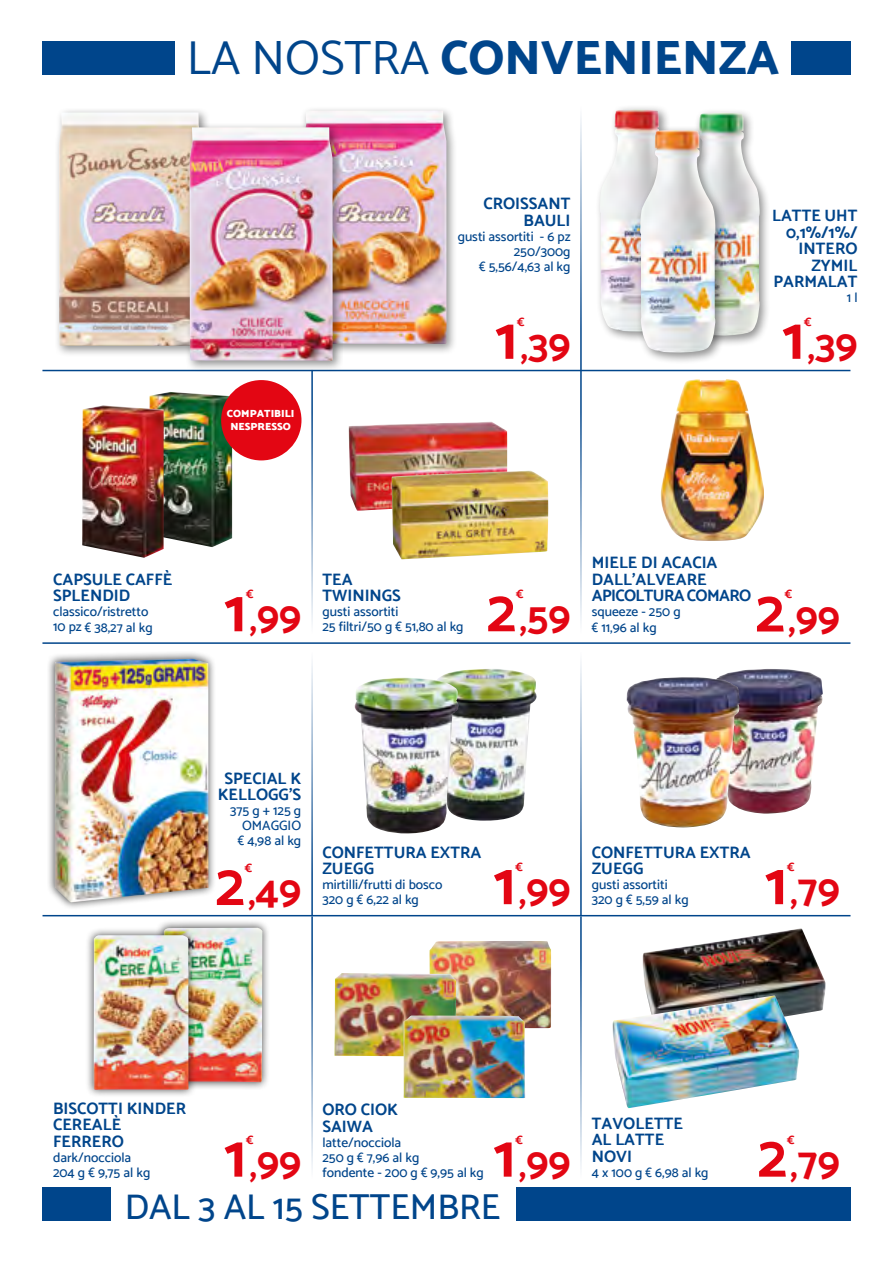
<style>
.page{position:relative;width:893px;height:1263px;background:#fff}
.page>*{position:absolute;margin:0;border:0;box-sizing:border-box;transform-origin:0 0}
.t1{font:700 60.3px "Catamaran";color:#e30613}
.t2{font:800 48px "Catamaran";color:#00458b}
.t3{font:700 42px "Catamaran";color:#e30613}
.t4{font:500 36px "Catamaran";color:#00458b}
.t5{font:700 16.5px/16.5px "Catamaran";color:#00458b}
.t6{font:500 13.5px/15px "Catamaran";color:#00458b}
.t7{font:700 12px "Catamaran";color:#e30613}
.t8{font:900 10.5px/12.6px "Catamaran";color:#fff;text-align:center}
.s1{font-weight:400}
.s2{font-size:36px}
</style>
<div class="page">
<div style="left:42px;top:41px;width:808px;height:34px;background:#00458b"></div>
<div style="left:175px;top:41px;width:616px;height:34px;background:#fff"></div>
<div style="left:42px;top:1188px;width:808px;height:33px;background:#00458b"></div>
<div style="left:112px;top:1188px;width:404px;height:33px;background:#fff"></div>
<hr style="left:42px;top:642px;width:808px;height:2px;background:#00458b">
<hr style="left:43px;top:915px;width:807px;height:1px;background:#00458b">
<hr style="left:42px;top:370px;width:808px;height:1px;background:#00458b">
<hr style="left:580px;top:642px;width:2px;height:273px;background:#00458b">
<hr style="left:311px;top:916px;width:2px;height:271px;background:#00458b">
<hr style="left:580px;top:370px;width:2px;height:272px;background:#00458b">
<hr style="left:580px;top:97px;width:2px;height:273px;background:#00458b">
<hr style="left:580px;top:916px;width:2px;height:271px;background:#00458b">
<hr style="left:311px;top:642px;width:2px;height:273px;background:#00458b">
<hr style="left:311px;top:370px;width:2px;height:272px;background:#00458b">
<div style="left:299px;top:106px;width:158px;height:249px;background:#000;opacity:.44"></div>
<img style="left:303px;top:111px;width:143px;height:233px">
<div style="left:55px;top:108px;width:157px;height:249px;background:#000;opacity:.44"></div>
<img style="left:59px;top:112px;width:143px;height:234px">
<div style="left:186px;top:123px;width:157px;height:249px;background:#000;opacity:.44"></div>
<img style="left:190px;top:127px;width:143px;height:234px">
<div style="left:680px;top:109px;width:90px;height:238px;background:#000;opacity:.44"></div>
<img style="left:685px;top:113px;width:75px;height:223px">
<div style="left:595px;top:105px;width:90px;height:239px;background:#000;opacity:.44"></div>
<img style="left:600px;top:110px;width:75px;height:222px">
<div style="left:636px;top:126px;width:90px;height:238px;background:#000;opacity:.44"></div>
<img style="left:640px;top:130px;width:75px;height:223px">
<img style="left:149px;top:392px;width:83px;height:155px">
<img style="left:82px;top:405px;width:82px;height:153px">
<div style="left:221px;top:380px;width:80px;height:80px;background:#e30613;border-radius:50%"></div>
<img style="left:349px;top:422px;width:158px;height:89px">
<img style="left:391px;top:471px;width:157px;height:88px">
<img style="left:661px;top:379px;width:103px;height:162px">
<div style="left:47px;top:651px;width:169px;height:259px;background:#000;opacity:.75"></div>
<img style="left:55px;top:659px;width:153px;height:243px">
<img style="left:429px;top:941px;width:122px;height:87px">
<img style="left:334px;top:973px;width:122px;height:83px">
<img style="left:404px;top:1015px;width:121px;height:83px">
<img style="left:719px;top:669px;width:104px;height:145px">
<img style="left:626px;top:677px;width:114px;height:151px">
<img style="left:439px;top:669px;width:98px;height:152px">
<img style="left:354px;top:678px;width:106px;height:156px">
<div style="left:156px;top:920px;width:114px;height:171px;background:#000;opacity:.75"></div>
<img style="left:197px;top:928px;width:65px;height:154px">
<div style="left:86px;top:927px;width:111px;height:171px;background:#000;opacity:.75"></div>
<img style="left:94px;top:935px;width:95px;height:155px">
<img style="left:643px;top:928px;width:183px;height:87px">
<img style="left:613px;top:995px;width:186px;height:113px">
<h2 class="t2" style="left:187px;top:30px;width:594px"><span class="s1">LA NOSTRA</span> CONVENIENZA</h2>
<p class="t5" style="left:53px;top:571px;width:121px">CAPSULE CAFFÈ<br>SPLENDID</p>
<p class="t6" style="left:53px;top:604px;width:101px">classico/ristretto<br>10 pz € 38,27 al kg</p>
<p class="t8" style="left:227px;top:407px;width:69px">COMPATIBILI<br>NESPRESSO</p>
<p class="t5" style="left:483px;top:195px;width:89px;text-align:right">CROISSANT<br>BAULI</p>
<p class="t6" style="left:458px;top:228px;width:114px;text-align:right">gusti assortiti - 6 pz<br>250/300g<br>€ 5,56/4,63 al kg</p>
<p class="t7" style="left:517px;top:315px;width:9px">€</p>
<h3 class="t3" style="left:520px;top:320px;width:51px"><span class="s2">,</span>39</h3>
<h1 class="t1" style="left:495px;top:303px;width:24px">1</h1>
<p class="t5" style="left:772px;top:207px;width:87px;text-align:right">LATTE UHT<br>0,1%/1%/<br>INTERO<br>ZYMIL<br>PARMALAT</p>
<p class="t6" style="left:847px;top:290px;width:12px">1 l</p>
<p class="t7" style="left:804px;top:315px;width:9px">€</p>
<h3 class="t3" style="left:808px;top:320px;width:51px"><span class="s2">,</span>39</h3>
<h1 class="t1" style="left:782px;top:303px;width:24px">1</h1>
<p class="t7" style="left:246px;top:587px;width:9px">€</p>
<h3 class="t3" style="left:249px;top:592px;width:53px"><span class="s2">,</span>99</h3>
<h1 class="t1" style="left:224px;top:575px;width:24px">1</h1>
<p class="t5" style="left:592px;top:554px;width:161px">MIELE DI ACACIA<br>DALL’ALVEARE<br>APICOLTURA COMARO</p>
<p class="t6" style="left:592px;top:604px;width:90px">squeeze - 250 g € 11,96 al kg</p>
<p class="t5" style="left:322px;top:571px;width:80px">TEA<br>TWININGS</p>
<p class="t6" style="left:322px;top:604px;width:143px">gusti assortiti<br>25 filtri/50 g € 51,80 al kg</p>
<h1 class="t1" style="left:755px;top:575px;width:31px">2</h1>
<p class="t7" style="left:516px;top:587px;width:9px">€</p>
<h3 class="t3" style="left:519px;top:592px;width:53px"><span class="s2">,</span>59</h3>
<p class="t7" style="left:785px;top:587px;width:9px">€</p>
<h3 class="t3" style="left:788px;top:592px;width:53px"><span class="s2">,</span>99</h3>
<h1 class="t1" style="left:487px;top:575px;width:31px">2</h1>
<p class="t5" style="left:218px;top:770px;width:85px;text-align:center">SPECIAL K<br>KELLOGG’S</p>
<p class="t6" style="left:230px;top:803px;width:73px;text-align:right">375 g + 125 g<br>OMAGGIO<br>€ 4,98 al kg</p>
<p class="t7" style="left:245px;top:861px;width:9px">€</p>
<h3 class="t3" style="left:248px;top:866px;width:55px"><span class="s2">,</span>49</h3>
<h1 class="t1" style="left:215px;top:849px;width:31px">2</h1>
<p class="t5" style="left:322px;top:844px;width:160px">CONFETTURA EXTRA<br>ZUEGG</p>
<p class="t6" style="left:322px;top:877px;width:122px">mirtilli/frutti di bosco<br>320 g € 6,22 al kg</p>
<p class="t7" style="left:516px;top:860px;width:9px">€</p>
<h3 class="t3" style="left:519px;top:865px;width:53px"><span class="s2">,</span>99</h3>
<h1 class="t1" style="left:493px;top:848px;width:24px">1</h1>
<p class="t5" style="left:592px;top:844px;width:160px">CONFETTURA EXTRA<br>ZUEGG</p>
<p class="t6" style="left:592px;top:877px;width:77px">gusti assortiti</p>
<p class="t6" style="left:592px;top:892px;width:98px">320 g € 5,59 al kg</p>
<p class="t7" style="left:787px;top:860px;width:9px">€</p>
<h3 class="t3" style="left:790px;top:865px;width:51px"><span class="s2">,</span>79</h3>
<h1 class="t1" style="left:765px;top:848px;width:24px">1</h1>
<p class="t5" style="left:53px;top:1100px;width:135px">BISCOTTI KINDER<br>CEREALÈ<br>FERRERO</p>
<p class="t6" style="left:53px;top:1149px;width:99px">dark/nocciola<br>204 g € 9,75 al kg</p>
<h1 class="t1" style="left:758px;top:1120px;width:31px">2</h1>
<p class="t5" style="left:322px;top:1101px;width:77px">ORO CIOK<br>SAIWA</p>
<p class="t6" style="left:322px;top:1134px;width:163px">latte/nocciola<br>250 g € 7,96 al kg<br>fondente - 200 g € 9,95 al kg</p>
<p class="t5" style="left:592px;top:1115px;width:93px">TAVOLETTE<br>AL LATTE<br>NOVI</p>
<p class="t6" style="left:592px;top:1164px;width:118px">4 x 100 g € 6,98 al kg</p>
<p class="t7" style="left:246px;top:1132px;width:9px">€</p>
<h3 class="t3" style="left:249px;top:1137px;width:53px"><span class="s2">,</span>99</h3>
<p class="t7" style="left:515px;top:1132px;width:9px">€</p>
<h3 class="t3" style="left:519px;top:1137px;width:53px"><span class="s2">,</span>99</h3>
<p class="t7" style="left:787px;top:1132px;width:9px">€</p>
<h3 class="t3" style="left:790px;top:1137px;width:51px"><span class="s2">,</span>79</h3>
<h1 class="t1" style="left:224px;top:1120px;width:24px">1</h1>
<h1 class="t1" style="left:493px;top:1120px;width:24px">1</h1>
<h3 class="t4" style="left:125px;top:1185px;width:377px">DAL 3 AL 15 SETTEMBRE</h3>
</div>
